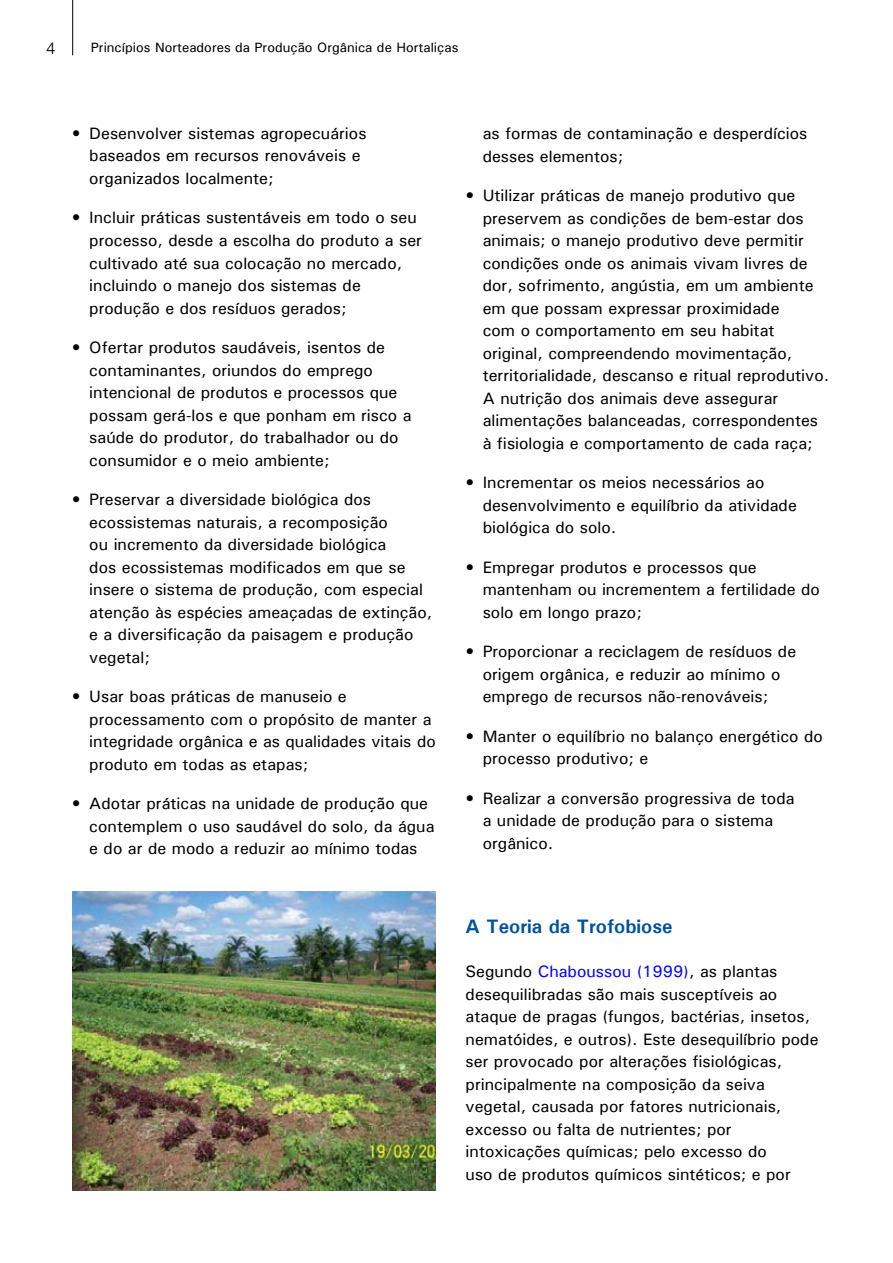
<style>
.page{position:relative;width:893px;height:1263px;background:#fff}
.page>*{position:absolute;margin:0;border:0;box-sizing:border-box;transform-origin:0 0}
.t1{font:700 19.5px "Univers";color:#00519e}
.t2{font:500 16.5px/22.5px "Univers";color:#000}
.t3{font:16.5px "Switzerland Light Plain";color:#000}
.t4{font:500 13.5px "Univers";color:#000}
.s1{color:#00f}
</style>
<div class="page">
<hr style="left:72px;top:0;width:1px;height:55px;background:#000">
<img style="left:72px;top:892px;width:364px;height:299px">
<p class="t3" style="left:46px;top:37px;width:11px">4</p>
<p class="t4" style="left:91px;top:39px;width:369px">Princípios Norteadores da Produção Orgânica de Hortaliças</p>
<p class="t2" style="left:89px;top:122px;width:279px;text-indent:-17px">• Desenvolver sistemas agropecuários baseados em recursos renováveis e organizados localmente;</p>
<p class="t2" style="left:89px;top:206px;width:334px;text-indent:-17px">• Incluir práticas sustentáveis em todo o seu processo, desde a escolha do produto a ser cultivado até sua colocação no mercado, incluindo o manejo dos sistemas de produção e dos resíduos gerados;</p>
<p class="t2" style="left:89px;top:336px;width:324px;text-indent:-17px">• Ofertar produtos saudáveis, isentos de contaminantes, oriundos do emprego intencional de produtos e processos que possam gerá-los e que ponham em risco a saúde do produtor, do trabalhador ou do consumidor e o meio ambiente;</p>
<p class="t2" style="left:89px;top:488px;width:345px;text-indent:-17px">• Preservar a diversidade biológica dos ecossistemas naturais, a recomposição<br>ou incremento da diversidade biológica<br>dos ecossistemas modificados em que se insere o sistema de produção, com especial atenção às espécies ameaçadas de extinção, e a diversificação da paisagem e produção vegetal;</p>
<p class="t2" style="left:89px;top:685px;width:348px;text-indent:-17px">• Usar boas práticas de manuseio e processamento com o propósito de manter a integridade orgânica e as qualidades vitais do produto em todas as etapas;</p>
<p class="t2" style="left:89px;top:792px;width:347px;text-indent:-17px">• Adotar práticas na unidade de produção que contemplem o uso saudável do solo, da água e do ar de modo a reduzir ao mínimo todas</p>
<p class="t2" style="left:483px;top:122px;width:326px">as formas de contaminação e desperdícios desses elementos;</p>
<p class="t2" style="left:483px;top:184px;width:348px;text-indent:-17px">• Utilizar práticas de manejo produtivo que preservem as condições de bem-estar dos animais; o manejo produtivo deve permitir condições onde os animais vivam livres de dor, sofrimento, angústia, em um ambiente em que possam expressar proximidade<br>com o comportamento em seu habitat original, compreendendo movimentação, territorialidade, descanso e ritual reprodutivo.<br>A nutrição dos animais deve assegurar alimentações balanceadas, correspondentes à fisiologia e comportamento de cada raça;</p>
<p class="t2" style="left:483px;top:471px;width:316px;text-indent:-17px">• Incrementar os meios necessários ao desenvolvimento e equilíbrio da atividade biológica do solo.</p>
<p class="t2" style="left:483px;top:555px;width:339px;text-indent:-17px">• Empregar produtos e processos que mantenham ou incrementem a fertilidade do solo em longo prazo;</p>
<p class="t2" style="left:483px;top:640px;width:315px;text-indent:-17px">• Proporcionar a reciclagem de resíduos de origem orgânica, e reduzir ao mínimo o emprego de recursos não-renováveis;</p>
<p class="t2" style="left:483px;top:724px;width:342px;text-indent:-17px">• Manter o equilíbrio no balanço energético do processo produtivo; e</p>
<p class="t2" style="left:483px;top:786px;width:313px;text-indent:-17px">• Realizar a conversão progressiva de toda a unidade de produção para o sistema orgânico.</p>
<p class="t1" style="left:466px;top:914px;width:208px">A Teoria da Trofobiose</p>
<p class="t2" style="left:466px;top:960px;width:354px">Segundo <span class="s1">Chaboussou (1999)</span>, as plantas desequilibradas são mais susceptíveis ao ataque de pragas (fungos, bactérias, insetos, nematóides, e outros). Este desequilíbrio pode ser provocado por alterações fisiológicas, principalmente na composição da seiva vegetal, causada por fatores nutricionais, excesso ou falta de nutrientes; por intoxicações químicas; pelo excesso do<br>uso de produtos químicos sintéticos; e por</p>
</div>
